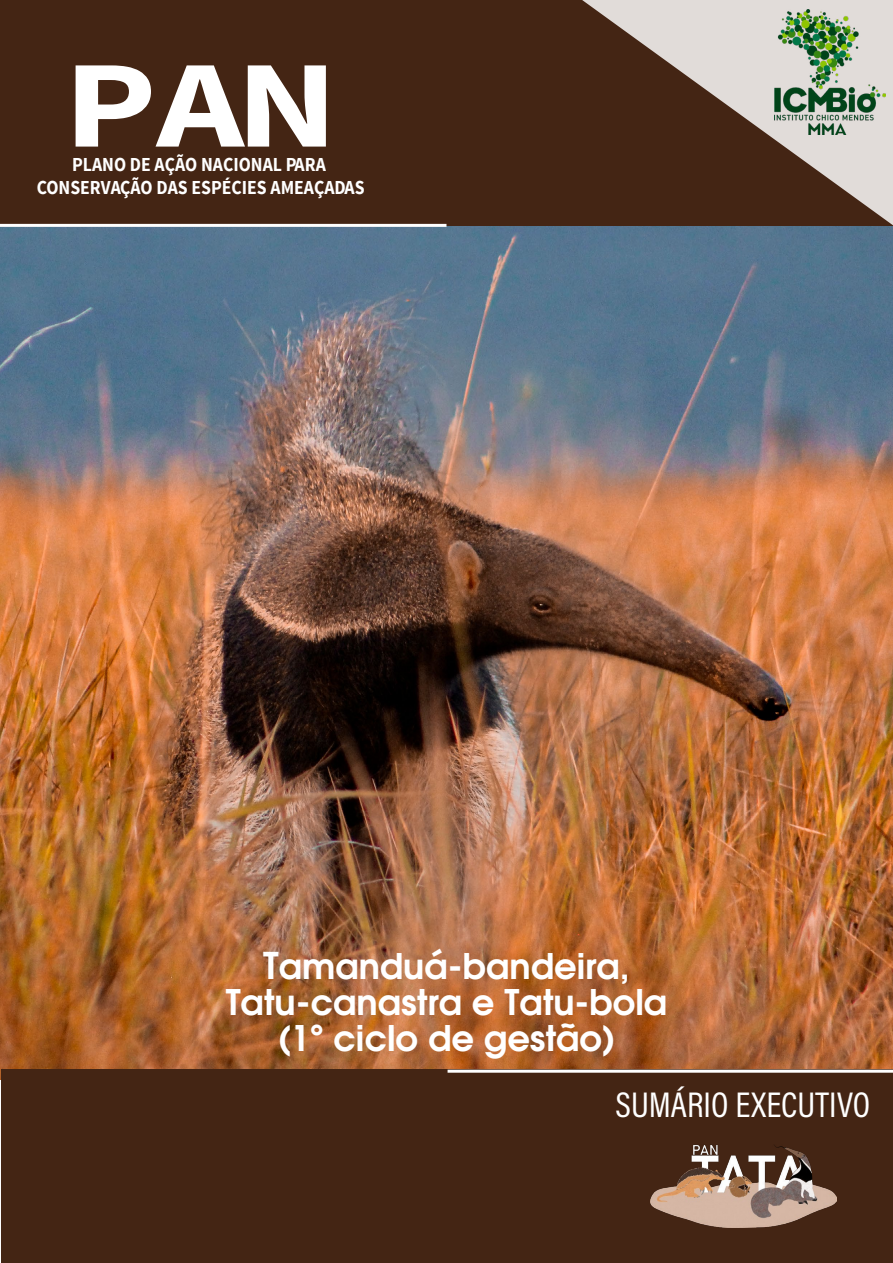
<style>
.page{position:relative;width:893px;height:1263px;background:#fff}
.page>*{position:absolute;margin:0;border:0;box-sizing:border-box;transform-origin:0 0}
.t1{font:700 124.35px "Source Sans Pro";color:#fff;scale:1.23 1}
.t2{font:36px "Acumin Variable Concept";color:#fff}
.t3{font:600 35.4px/36.2px "Avant Garde";color:#fff;text-align:center}
.t4{font:700 19.8px/23.9px "Source Sans Pro";color:#fff;text-align:center;scale:.9 1}
.s1{font-size:37.05px}
</style>
<div class="page">
<img style="left:0;top:225px;width:893px;height:855px">
<div style="left:0;top:0;width:893px;height:225px;background:#442514"></div>
<div style="left:2px;top:1069px;width:891px;height:194px;background:#442514"></div>
<hr style="left:0;top:224px;width:446px;height:3px;background:#fff">
<hr style="left:448px;top:1070px;width:445px;height:3px;background:#fff">
<svg style="left:582px;top:0;width:311px;height:225px"></svg>
<img style="left:774px;top:10px;width:112px;height:124px">
<img style="left:650px;top:1145px;width:186px;height:82px">
<h1 class="t1" style="left:64px;top:25px;width:224px">PAN</h1>
<p class="t4" style="left:37px;top:153px;width:366px">PLANO DE AÇÃO NACIONAL PARA<br>CONSERVAÇÃO DAS ESPÉCIES AMEAÇADAS</p>
<p class="t3" style="left:226px;top:947px;width:443px"><span class="s1">T</span>amanduá-bandeira,<br>Tatu-canastra e Tatu-bola (1º ciclo de gestão)</p>
<p class="t2" style="left:616px;top:1080px;width:256px">SUMÁRIO EXECUTIVO</p>
</div>
